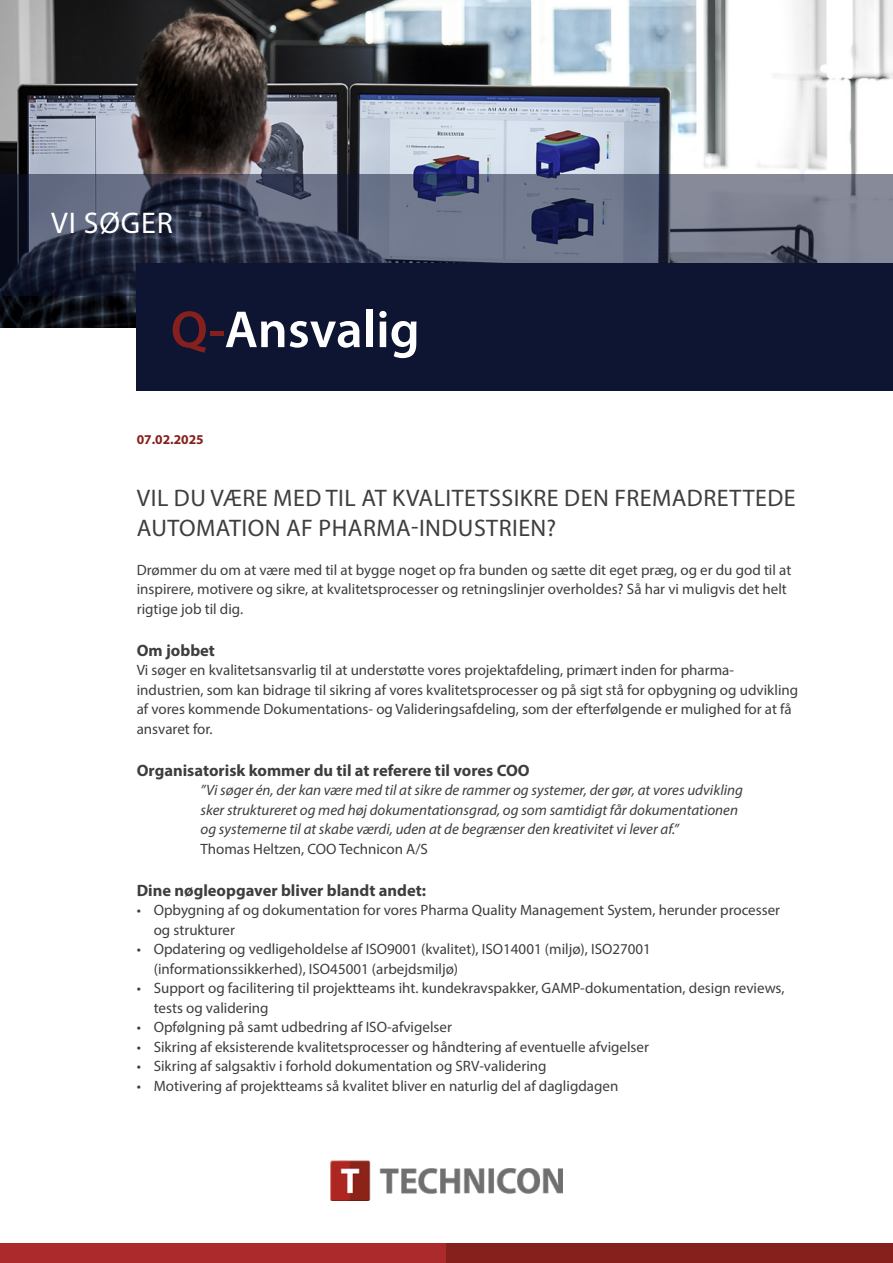
<style>
.page{position:relative;width:893px;height:1263px;background:#fff}
.page>*{position:absolute;margin:0;border:0;box-sizing:border-box;transform-origin:0 0}
.t1{font:600 52.5px "Myriad Pro";color:#fff}
.t2{font:30px "Myriad Pro";letter-spacing:.03em;color:#fff}
.Teaser{font:24px/30px "Myriad Pro";letter-spacing:.02em;color:#3e3e3f}
.Rubrik{font:700 16.5px "Myriad Pro";color:#3e3e3f}
.Brød{font:15px/19.5px "Myriad Pro";color:#3e3e3f}
.Teaser_Italic{font:italic 15px/19.5px "Myriad Pro";color:#3e3e3f}
.t3{font:700 13.5px "Myriad Pro";color:#86201c}
.s1{color:#86201c}
</style>
<div class="page">
<img style="left:0;top:0;width:893px;height:327px">
<div style="left:0;top:1244px;width:446px;height:19px;background:#ac2a2b"></div>
<div style="left:446px;top:1244px;width:447px;height:19px;background:#86201c"></div>
<img style="left:330px;top:1161px;width:233px;height:39px">
<svg style="left:0;top:174px;width:893px;height:122px;background:#52586d"></svg>
<div style="left:137px;top:264px;width:756px;height:127px;background:#0d1533"></div>
<p class="t2" style="left:51px;top:205px;width:123px">VI SØGER</p>
<p class="t1" style="left:171px;top:296px;width:251px"><span class="s1">Q-</span>Ansvalig</p>
<p class="t3" style="left:137px;top:430px;width:68px">07.02.2025</p>
<p class="Teaser" style="left:137px;top:482px;width:660px">VIL DU VÆRE MED TIL AT KVALITETSSIKRE DEN FREMADRETTEDE<br>AUTOMATION AF PHARMA-INDUSTRIEN?</p>
<p class="Brød" style="left:137px;top:560px;width:656px">Drømmer du om at være med til at bygge noget op fra bunden og sætte dit eget præg, og er du god til at inspirere, motivere og sikre, at kvalitetsprocesser og retningslinjer overholdes? Så har vi muligvis det helt rigtige job til dig.</p>
<p class="Rubrik" style="left:137px;top:639px;width:80px">Om jobbet</p>
<p class="Brød" style="left:137px;top:660px;width:663px">Vi søger en kvalitetsansvarlig til at understøtte vores projektafdeling, primært inden for pharma&shy;industrien, som kan bidrage til sikring af vores kvalitetsprocesser og på sigt stå for opbygning og udvikling af vores kommende Dokumentations- og Valideringsafdeling, som der efterfølgende er mulighed for at få ansvaret for.</p>
<p class="Rubrik" style="left:137px;top:759px;width:395px">Organisatorisk kommer du til at referere til vores COO</p>
<p class="Teaser_Italic" style="left:200px;top:780px;width:544px">”Vi søger én, der kan være med til at sikre de rammer og systemer, der gør, at vores udvikling sker struktureret og med høj dokumentationsgrad, og som samtidigt får dokumentationen og systemerne til at skabe værdi, uden at de begrænser den kreativitet vi lever af.”</p>
<p class="Brød" style="left:200px;top:839px;width:229px">Thomas Heltzen, COO Technicon A/S</p>
<p class="Rubrik" style="left:137px;top:879px;width:291px">Dine nøgleopgaver bliver blandt andet:</p>
<p class="Brød" style="left:154px;top:900px;width:628px;text-indent:-17px">• Opbygning af og dokumentation for vores Pharma Quality Management System, herunder processer og strukturer</p>
<p class="Brød" style="left:154px;top:939px;width:499px;text-indent:-17px">• Opdatering og vedligeholdelse af ISO9001 (kvalitet), ISO14001 (miljø), ISO27001 (informationssikkerhed), ISO45001 (arbejdsmiljø)</p>
<p class="Brød" style="left:154px;top:978px;width:632px;text-indent:-17px">• Support og facilitering til projektteams iht. kundekravspakker, GAMP-dokumentation, design reviews, tests og validering</p>
<p class="Brød" style="left:137px;top:1017px;width:317px">• Opfølgning på samt udbedring af ISO-afvigelser</p>
<p class="Brød" style="left:137px;top:1037px;width:514px">• Sikring af eksisterende kvalitetsprocesser og håndtering af eventuelle afvigelser</p>
<p class="Brød" style="left:137px;top:1056px;width:411px">• Sikring af salgsaktiv i forhold dokumentation og SRV-validering</p>
<p class="Brød" style="left:137px;top:1076px;width:483px">• Motivering af projektteams så kvalitet bliver en naturlig del af dagligdagen</p>
</div>
